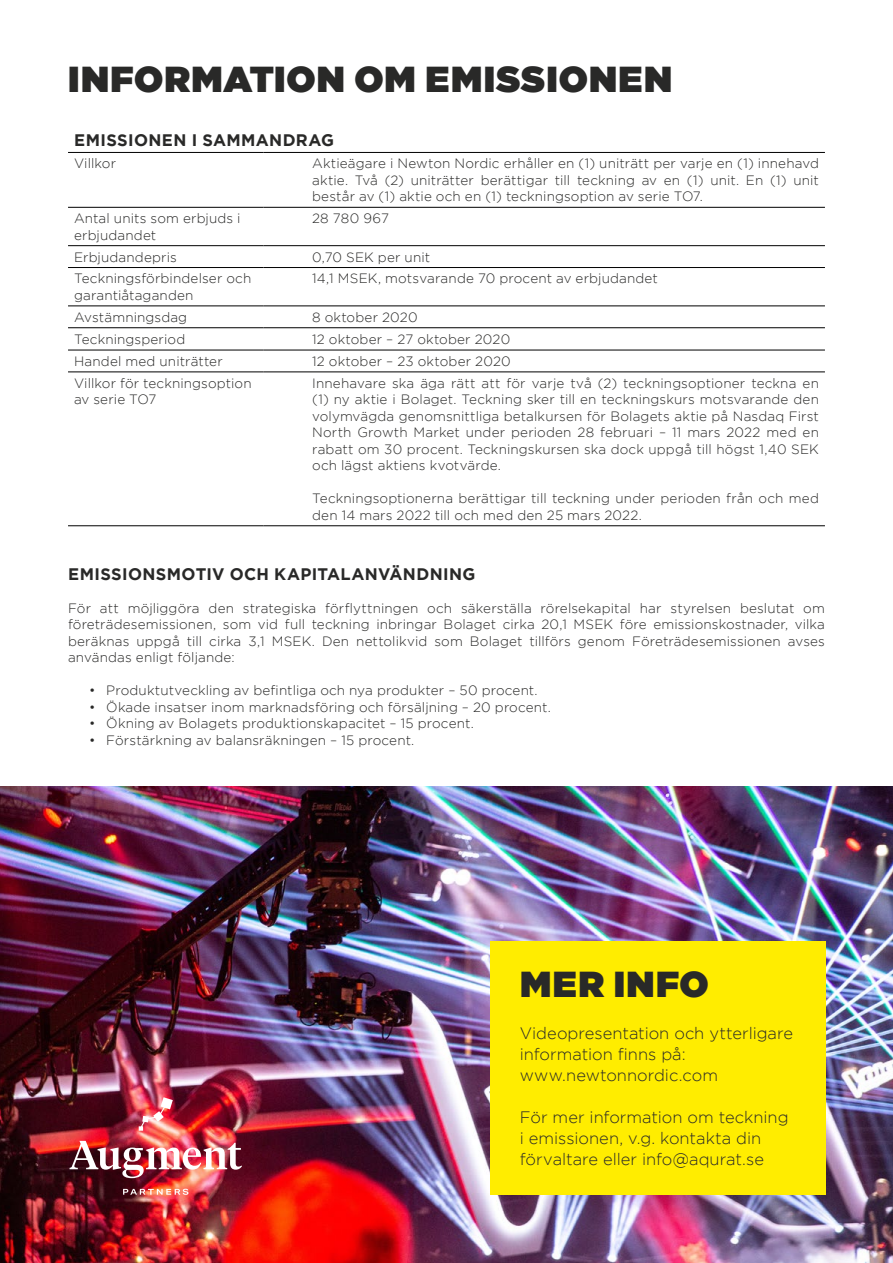
<style>
.page{position:relative;width:893px;height:1263px;background:#fff}
.page>*{position:absolute;margin:0;border:0;box-sizing:border-box;transform-origin:0 0}
.t1{font:36px "Gotham Ultra";letter-spacing:.035em;color:#292928}
.t2{font:700 16.65px "Gotham";letter-spacing:.02em;color:#292928}
.t3{font:300 16.5px/21px "Gotham";color:#292928}
.t4{font:300 13.5px/16.5px "Gotham";letter-spacing:.01em;color:#292928}
</style>
<div class="page">
<hr style="left:68px;top:207px;width:196px;height:1px;background:#000">
<hr style="left:264px;top:207px;width:561px;height:1px;background:#000">
<hr style="left:68px;top:245px;width:196px;height:1px;background:#000">
<hr style="left:264px;top:245px;width:561px;height:1px;background:#000">
<hr style="left:68px;top:267px;width:196px;height:1px;background:#000">
<hr style="left:264px;top:267px;width:561px;height:1px;background:#000">
<hr style="left:68px;top:306px;width:196px;height:1px;background:#000">
<hr style="left:264px;top:306px;width:561px;height:1px;background:#000">
<hr style="left:68px;top:327px;width:196px;height:1px;background:#000">
<hr style="left:264px;top:327px;width:561px;height:1px;background:#000">
<hr style="left:68px;top:350px;width:196px;height:1px;background:#000">
<hr style="left:264px;top:350px;width:561px;height:1px;background:#000">
<hr style="left:68px;top:372px;width:196px;height:1px;background:#000">
<hr style="left:264px;top:372px;width:561px;height:1px;background:#000">
<hr style="left:68px;top:152px;width:196px;height:1px;background:#000">
<hr style="left:264px;top:152px;width:561px;height:1px;background:#000">
<hr style="left:68px;top:525px;width:196px;height:1px;background:#000">
<hr style="left:264px;top:525px;width:561px;height:1px;background:#000">
<img style="left:0;top:787px;width:893px;height:476px">
<div style="left:490px;top:941px;width:336px;height:254px;background:#ffed00"></div>
<img style="left:70px;top:1141px;width:172px;height:37px">
<svg style="left:139px;top:1097px;width:34px;height:34px"></svg>
<svg style="left:123px;top:1189px;width:65px;height:6px"></svg>
<h1 class="t1" style="left:68px;top:58px;width:605px">INFORMATION OM EMISSIONEN</h1>
<p class="t2" style="left:74px;top:131px;width:262px">EMISSIONEN I SAMMANDRAG</p>
<p class="t4" style="left:74px;top:155px;width:44px">Villkor</p>
<p class="t4" style="left:312px;top:155px;width:508px;text-align:justify">Aktieägare i Newton Nordic erhåller en (1) uniträtt per varje en (1) innehavd aktie. Två (2) uniträtter berättigar till teckning av en (1) unit. En (1) unit består av (1) aktie och en (1) teckningsoption av serie TO7.</p>
<p class="t4" style="left:74px;top:210px;width:168px">Antal units som erbjuds i erbjudandet</p>
<p class="t4" style="left:312px;top:210px;width:79px">28 780 967</p>
<p class="t4" style="left:74px;top:248px;width:104px">Erbjudandepris</p>
<p class="t4" style="left:312px;top:248px;width:120px">0,70 SEK per unit</p>
<p class="t4" style="left:74px;top:270px;width:179px">Teckningsförbindelser och garantiåtaganden</p>
<p class="t4" style="left:312px;top:270px;width:347px">14,1 MSEK, motsvarande 70 procent av erbjudandet</p>
<p class="t4" style="left:74px;top:309px;width:115px">Avstämningsdag</p>
<p class="t4" style="left:312px;top:309px;width:107px">8 oktober 2020</p>
<p class="t4" style="left:74px;top:330px;width:113px">Teckningsperiod</p>
<p class="t4" style="left:312px;top:330px;width:200px">12 oktober – 27 oktober 2020</p>
<p class="t4" style="left:74px;top:353px;width:150px">Handel med uniträtter</p>
<p class="t4" style="left:312px;top:353px;width:200px">12 oktober – 23 oktober 2020</p>
<p class="t4" style="left:74px;top:375px;width:179px">Villkor för teckningsoption av serie TO7</p>
<p class="t4" style="left:312px;top:375px;width:508px;text-align:justify">Innehavare ska äga rätt att för varje två (2) teckningsoptioner teckna en (1) ny aktie i Bolaget. Teckning sker till en teckningskurs motsvarande den volymvägda genomsnittliga betalkursen för Bolagets aktie på Nasdaq First North Growth Market under perioden 28 februari – 11 mars 2022 med en rabatt om 30 procent. Teckningskursen ska dock uppgå till högst 1,40 SEK och lägst aktiens kvotvärde.</p>
<p class="t4" style="left:312px;top:490px;width:508px">Teckningsoptionerna berättigar till teckning under perioden från och med den 14 mars 2022 till och med den 25 mars 2022.</p>
<p class="t2" style="left:68px;top:564px;width:409px">EMISSIONSMOTIV OCH KAPITALANVÄNDNING</p>
<p class="t4" style="left:68px;top:600px;width:758px;text-align:justify">För att möjliggöra den strategiska förflyttningen och säkerställa rörelsekapital har styrelsen beslutat om företrädesemissionen, som vid full teckning inbringar Bolaget cirka 20,1 MSEK före emissionskostnader, vilka beräknas uppgå till cirka 3,1 MSEK. Den nettolikvid som Bolaget tillförs genom Företrädesemissionen avses användas enligt följande:</p>
<p class="t4" style="left:89px;top:682px;width:450px">• Produktutveckling av befintliga och nya produkter – 50 procent.</p>
<p class="t4" style="left:89px;top:699px;width:463px">• Ökade insatser inom marknadsföring och försäljning – 20 procent.</p>
<p class="t4" style="left:89px;top:715px;width:386px">• Ökning av Bolagets produktionskapacitet – 15 procent.</p>
<p class="t4" style="left:89px;top:732px;width:327px">• Förstärkning av balansräkningen – 15 procent.</p>
<h1 class="t1" style="left:520px;top:963px;width:190px">MER INFO</h1>
<p class="t3" style="left:520px;top:1022px;width:275px">Videopresentation och ytterligare information finns på: www.newtonnordic.com</p>
<p class="t3" style="left:520px;top:1106px;width:270px">För mer information om teckning i emissionen, v.g. kontakta din förvaltare eller info@aqurat.se</p>
</div>
